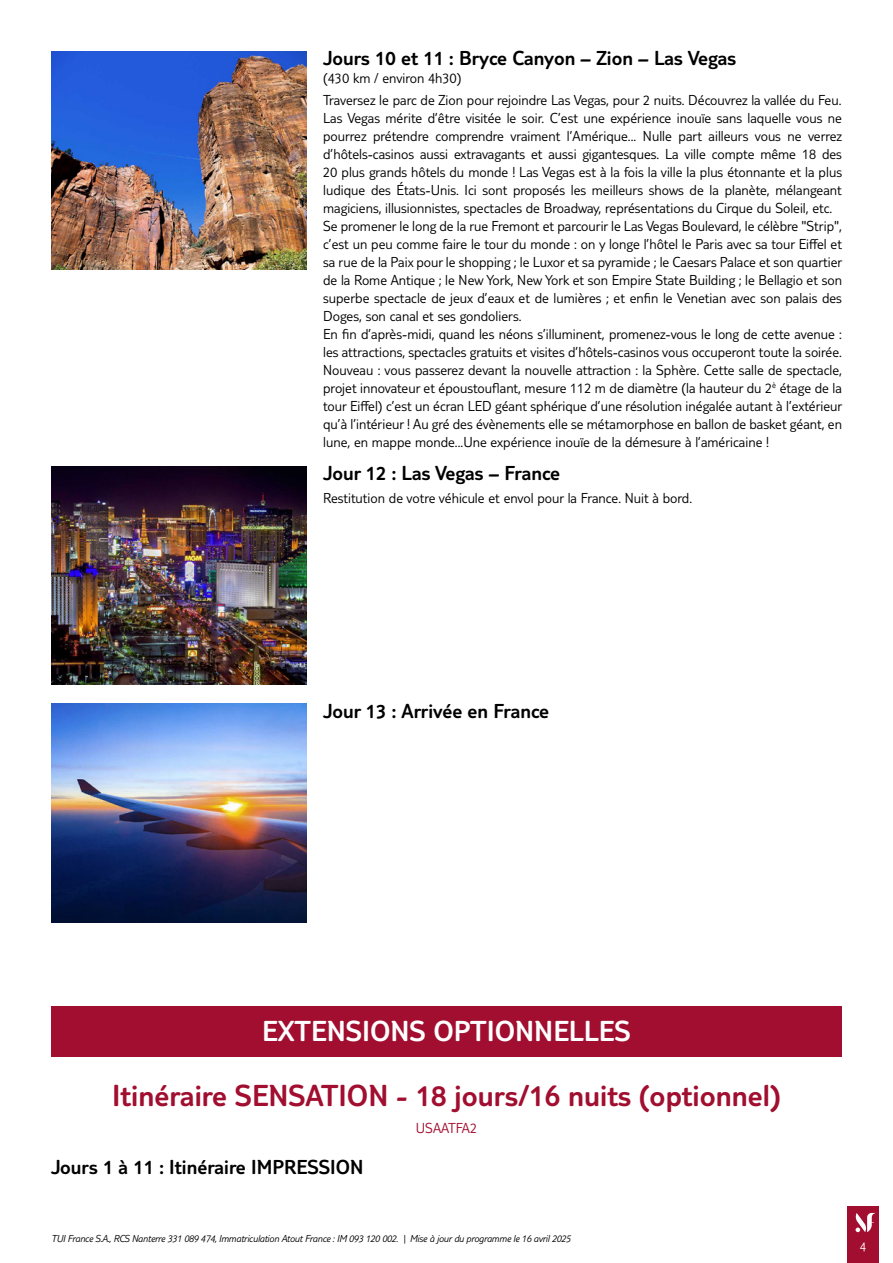
<style>
.page{position:relative;width:893px;height:1263px;background:#fff}
.page>*{position:absolute;margin:0;border:0;box-sizing:border-box;transform-origin:0 0}
.t1{font:300 31.5px "TUI Type";color:#a10e2f}
.t2{font:300 30px "TUI Type";color:#fff}
.t3{font:300 21px "TUI Type";color:#000}
.t4{font:300 15px/18px "TUI Type";color:#000}
.t5{font:300 15px "TUI Type";color:#a10e2f}
.t6{font:300 13.5px "TUI Type";color:#fff}
.t7{font:italic 300 10.5px "TUI Type";letter-spacing:-.02em;color:#000}
</style>
<div class="page">
<div style="left:847px;top:1206px;width:32px;height:57px;background:#a10e2f"></div>
<svg style="left:855px;top:1213px;width:21px;height:19px"></svg>
<img style="left:51px;top:51px;width:255px;height:219px">
<img style="left:51px;top:466px;width:255px;height:219px">
<img style="left:51px;top:703px;width:255px;height:219px">
<div style="left:51px;top:1006px;width:791px;height:51px;background:#a10e2f"></div>
<h3 class="t3" style="left:323px;top:46px;width:414px">Jours 10 et 11 : Bryce Canyon – Zion – Las Vegas</h3>
<p class="t4" style="left:323px;top:67px;width:520px;line-height:22.2px">(430 km / environ 4h30)<br>Traversez le parc de Zion pour rejoindre Las Vegas, pour 2 nuits. Découvrez la vallée du Feu.</p>
<p class="t4" style="left:323px;top:109px;width:521px">Las Vegas mérite d’être visitée le soir. C’est une expérience inouïe sans laquelle vous ne pourrez prétendre comprendre vraiment l’Amérique... Nulle part ailleurs vous ne verrez d’hôtels-casinos aussi extravagants et aussi gigantesques. La ville compte même 18 des 20 plus grands hôtels du monde ! Las Vegas est à la fois la ville la plus étonnante et la plus ludique des États-Unis. Ici sont proposés les meilleurs shows de la planète, mélangeant magiciens, illusionnistes, spectacles de Broadway, représentations du Cirque du Soleil, etc.<br>Se promener le long de la rue Fremont et parcourir le Las Vegas Boulevard, le célèbre "Strip", c’est un peu comme faire le tour du monde : on y longe l’hôtel le Paris avec sa tour Eiffel et sa rue de la Paix pour le shopping ; le Luxor et sa pyramide ; le Caesars Palace et son quartier de la Rome Antique ; le New York, New York et son Empire State Building ; le Bellagio et son superbe spectacle de jeux d’eaux et de lumières ; et enfin le Venetian avec son palais des Doges, son canal et ses gondoliers.<br>En fin d’après-midi, quand les néons s’illuminent, promenez-vous le long de cette avenue : les attractions, spectacles gratuits et visites d’hôtels-casinos vous occuperont toute la soirée.<br>Nouveau : vous passerez devant la nouvelle attraction : la Sphère. Cette salle de spectacle, projet innovateur et époustouflant, mesure 112 m de diamètre (la hauteur du 2<sup>è</sup> étage de la tour Eiffel) c’est un écran LED géant sphérique d’une résolution inégalée autant à l’extérieur qu’à l’intérieur ! Au gré des évènements elle se métamorphose en ballon de basket géant, en lune, en mappe monde...Une expérience inouïe de la démesure à l’américaine !</p>
<h3 class="t3" style="left:323px;top:461px;width:239px">Jour 12 : Las Vegas – France</h3>
<p class="t4" style="left:323px;top:488px;width:371px">Restitution de votre véhicule et envol pour la France. Nuit à bord.</p>
<h3 class="t3" style="left:323px;top:699px;width:227px">Jour 13 : Arrivée en France</h3>
<h2 class="t2" style="left:262px;top:1014px;width:370px">EXTENSIONS OPTIONNELLES</h2>
<h1 class="t1" style="left:112px;top:1077px;width:670px">Itinéraire SENSATION - 18 jours/16 nuits (optionnel)</h1>
<p class="t5" style="left:416px;top:1120px;width:63px">USAATFA2</p>
<h3 class="t3" style="left:51px;top:1154px;width:314px">Jours 1 à 11 : Itinéraire IMPRESSION</h3>
<p class="t7" style="left:51px;top:1232px;width:521px">TUI France S.A., RCS Nanterre 331 089 474, Immatriculation Atout France : IM 093 120 002. | Mise à jour du programme le 16 avril 2025</p>
<p class="t6" style="left:860px;top:1239px;width:8px">4</p>
</div>
